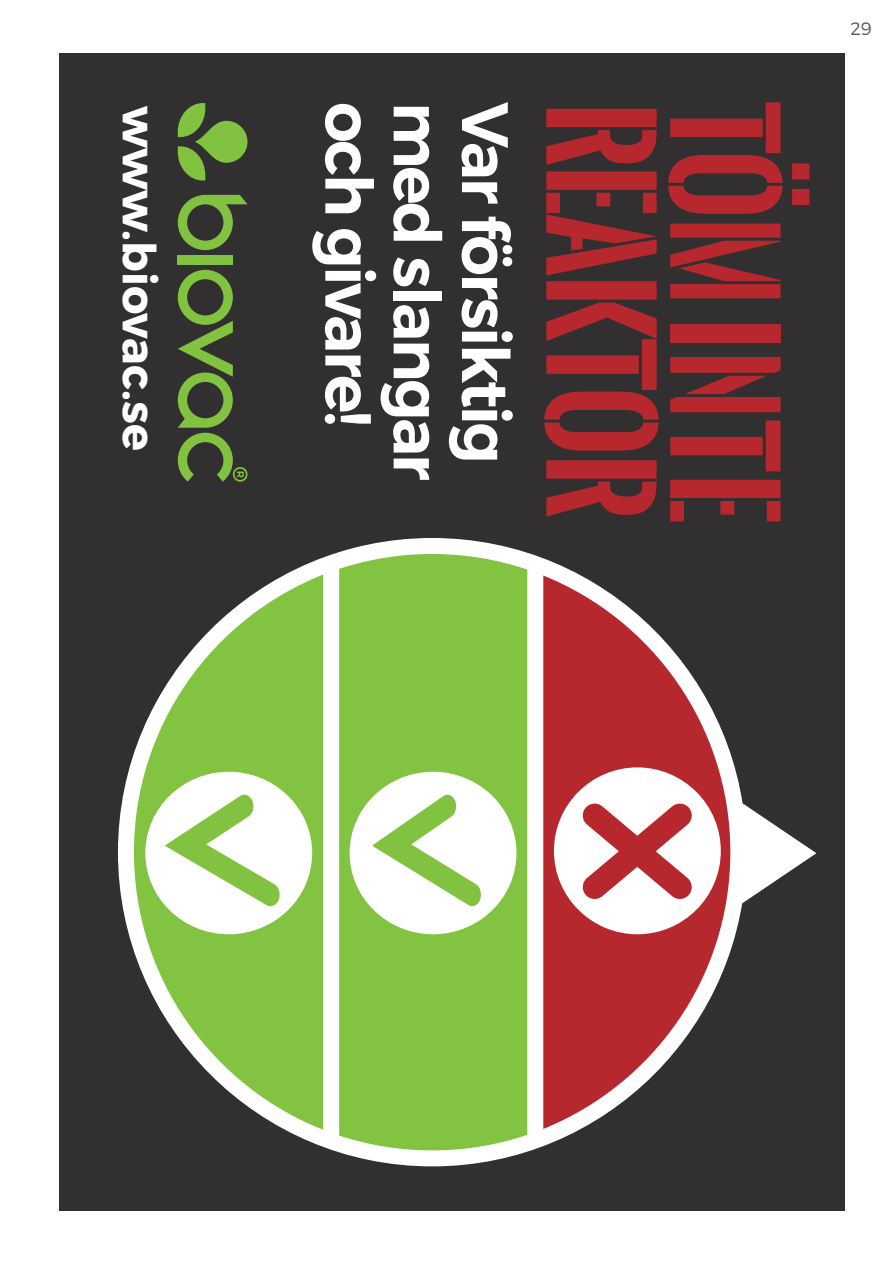
<style>
.page{position:relative;width:893px;height:1263px;background:#fff}
.page>*{position:absolute;margin:0;border:0;box-sizing:border-box;transform-origin:0 0}
.t1{font:700 126.75px "Oswald Stencil";letter-spacing:-.02em;color:#b7282e;scale:.94 1}
.t2{font:600 65.55px "Montserrat";letter-spacing:-.04em;color:#fff}
.t3{font:700 45.6px "Montserrat";letter-spacing:-.005em;color:#fff}
.t4{font:300 18px "Montserrat";color:#57585a}
</style>
<div class="page">
<div style="left:59px;top:53px;width:786px;height:1157px;background:#312f30"></div>
<div style="left:118px;top:538px;width:628px;height:628px;background:#fff;border-radius:50%"></div>
<svg style="left:134px;top:575px;width:189px;height:555px;fill:#82c342"></svg>
<div style="left:339px;top:554px;width:188px;height:596px;background:#82c342"></div>
<svg style="left:543px;top:575px;width:187px;height:554px;fill:#b7282e"></svg>
<div style="left:350px;top:772px;width:166px;height:162px;background:#fff;border-radius:50%"></div>
<div style="left:145px;top:772px;width:167px;height:162px;background:#fff;border-radius:50%"></div>
<svg style="left:372px;top:793px;width:109px;height:114px"></svg>
<svg style="left:165px;top:793px;width:115px;height:115px"></svg>
<div style="left:554px;top:767px;width:167px;height:167px;background:#fff;border-radius:50%"></div>
<svg style="left:583px;top:803px;width:109px;height:96px"></svg>
<div style="left:178px;top:255px;width:55px;height:10px;background:#81c340"></div>
<svg style="left:178px;top:195px;width:69px;height:55px"></svg>
<svg style="left:178px;top:270px;width:69px;height:212px"></svg>
<div style="left:195px;top:121px;width:52px;height:42px;background:#81c340;border-radius:21px"></div>
<svg style="left:178px;top:103px;width:27px;height:34px"></svg>
<svg style="left:178px;top:146px;width:27px;height:35px"></svg>
<svg style="left:740px;top:796px;width:76px;height:115px"></svg>
<p class="t3" style="left:167px;top:106px;width:346px;rotate:90deg">www.biovac.se</p>
<p class="t2" style="left:389px;top:102px;width:325px;rotate:90deg">och givare!</p>
<p class="t2" style="left:457px;top:102px;width:380px;rotate:90deg">med slangar</p>
<p class="t2" style="left:526px;top:102px;width:363px;rotate:90deg">Var försiktig</p>
<p class="t1" style="left:693px;top:102px;width:445px;rotate:90deg">REAKTOR</p>
<p class="t1" style="left:816px;top:102px;width:450px;rotate:90deg">TÖM INTE</p>
<p class="t4" style="left:850px;top:18px;width:23px">29</p>
</div>
